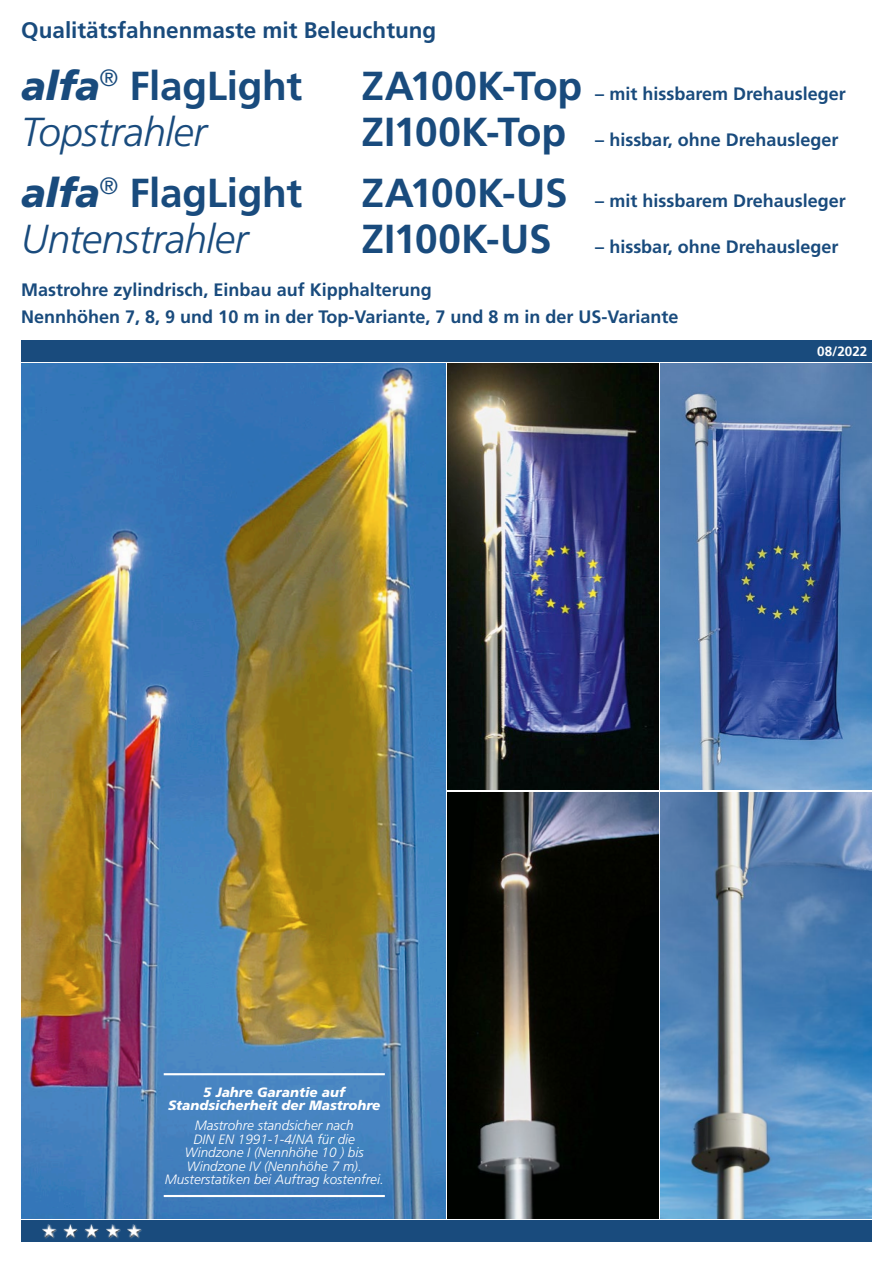
<style>
.page{position:relative;width:893px;height:1263px;background:#fff}
.page>*{position:absolute;margin:0;border:0;box-sizing:border-box;transform-origin:0 0}
.t1{font:700 40.5px "Frutiger LT";letter-spacing:-.01em;color:#194b7d}
.t2{font:italic 300 40.5px "Frutiger LT";letter-spacing:-.015em;color:#194b7d}
.t3{font:700 22.5px "Frutiger LT";color:#194b7d}
.t4{font:700 18px "Frutiger LT";color:#194b7d}
.t5{font:italic 300 13.5px/13.5px "Frutiger LT";color:#fff;text-align:center}
.t6{font:italic 900 13.5px/13.5px "Frutiger LT";color:#fff;text-align:center}
.t7{font:700 13.5px "Frutiger LT";color:#fff}
.s1{font-weight:900;font-style:italic}
</style>
<div class="page">
<img style="left:448px;top:792px;width:211px;height:426px">
<img style="left:21px;top:364px;width:424px;height:854px">
<hr style="left:164px;top:1073px;width:221px;height:2px;background:#fff">
<hr style="left:164px;top:1195px;width:221px;height:2px;background:#fff">
<div style="left:21px;top:1220px;width:851px;height:22px;background:#194b7d"></div>
<div style="left:42px;top:1224px;width:14px;height:14px;background:#fff;opacity:.75"></div>
<div style="left:42px;top:1225px;width:14px;height:13px;background:#000;opacity:.75"></div>
<div style="left:62px;top:1223px;width:16px;height:16px;background:#fff;opacity:.75"></div>
<div style="left:64px;top:1224px;width:13px;height:14px;background:#fff;opacity:.75"></div>
<div style="left:64px;top:1225px;width:13px;height:13px;background:#000;opacity:.75"></div>
<div style="left:83px;top:1223px;width:17px;height:16px;background:#fff;opacity:.75"></div>
<div style="left:85px;top:1224px;width:13px;height:14px;background:#fff;opacity:.75"></div>
<div style="left:85px;top:1225px;width:13px;height:13px;background:#000;opacity:.75"></div>
<div style="left:106px;top:1224px;width:14px;height:14px;background:#fff;opacity:.75"></div>
<div style="left:106px;top:1225px;width:14px;height:13px;background:#000;opacity:.75"></div>
<div style="left:127px;top:1224px;width:14px;height:14px;background:#fff;opacity:.75"></div>
<div style="left:127px;top:1225px;width:14px;height:13px;background:#000;opacity:.75"></div>
<div style="left:21px;top:340px;width:851px;height:21px;background:#194b7d"></div>
<img style="left:448px;top:364px;width:211px;height:426px">
<img style="left:661px;top:792px;width:211px;height:426px">
<img style="left:661px;top:364px;width:211px;height:426px">
<p class="t3" style="left:21px;top:17px;width:417px">Qualitätsfahnenmaste mit Beleuchtung</p>
<p class="t1" style="left:21px;top:62px;width:282px"><span class="s1">alfa</span><sup>®</sup> FlagLight</p>
<p class="t1" style="left:361px;top:62px;width:222px">ZA100K-Top</p>
<p class="t2" style="left:21px;top:109px;width:187px">Topstrahler</p>
<p class="t1" style="left:361px;top:108px;width:206px">ZI100K-Top</p>
<p class="t1" style="left:21px;top:170px;width:282px"><span class="s1">alfa</span><sup>®</sup> FlagLight</p>
<p class="t1" style="left:361px;top:170px;width:208px">ZA100K-US</p>
<p class="t2" style="left:21px;top:216px;width:228px">Untenstrahler</p>
<p class="t1" style="left:361px;top:215px;width:192px">ZI100K-US</p>
<p class="t4" style="left:595px;top:83px;width:252px">– mit hissbarem Drehausleger</p>
<p class="t4" style="left:595px;top:129px;width:245px">– hissbar, ohne Drehausleger</p>
<p class="t4" style="left:595px;top:191px;width:252px">– mit hissbarem Drehausleger</p>
<p class="t4" style="left:595px;top:236px;width:245px">– hissbar, ohne Drehausleger</p>
<p class="t4" style="left:21px;top:279px;width:412px">Mastrohre zylindrisch, Einbau auf Kipphalterung</p>
<p class="t4" style="left:21px;top:306px;width:659px">Nennhöhen 7, 8, 9 und 10 m in der Top-Variante, 7 und 8 m in der US-Variante</p>
<p class="t7" style="left:817px;top:343px;width:52px">08/2022</p>
<p class="t6" style="left:168px;top:1085px;width:214px">5 Jahre Garantie auf<br>Standsicherheit der Mastrohre</p>
<p class="t5" style="left:165px;top:1119px;width:221px">Mastrohre standsicher nach<br>DIN EN 1991-1-4/NA für die<br>Windzone I (Nennhöhe 10 ) bis<br>Windzone IV (Nennhöhe 7 m).<br>Musterstatiken bei Auftrag kostenfrei.</p>
</div>
